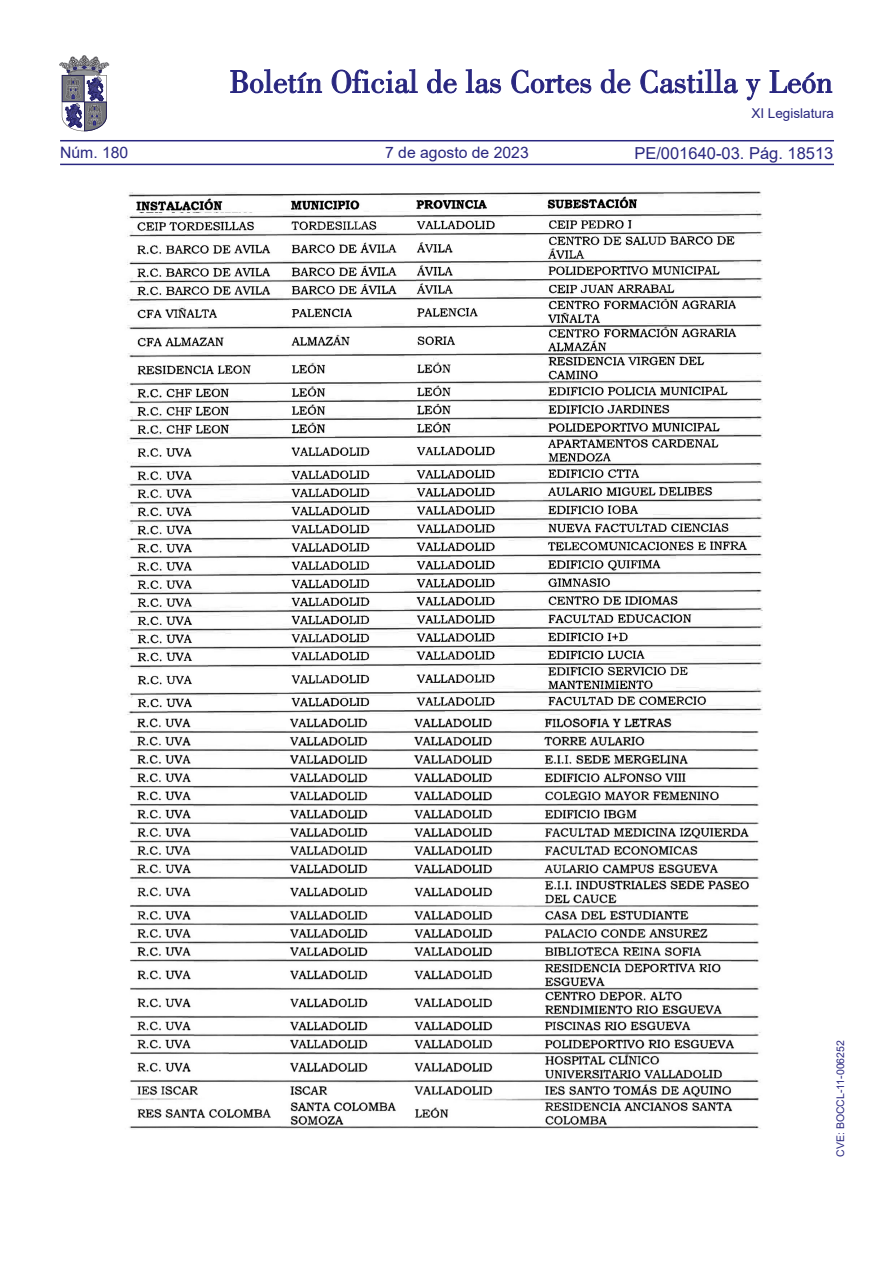
<style>
.page{position:relative;width:893px;height:1263px;background:#fff}
.page>*{position:absolute;margin:0;border:0;box-sizing:border-box;transform-origin:0 0}
.t1{font:16.5px "Arial";color:#292780}
.t2{font:15.75px "Arial";color:#292780}
.t3{font:13.5px "Arial";color:#292780}
.t4{font:10.5px "Arial";color:#292780}
</style>
<div class="page">
<hr style="left:60px;top:164px;width:774px;height:1px;background:#292780">
<hr style="left:60px;top:140px;width:774px;height:1px;background:#292780">
<svg style="left:230px;top:69px;width:92px;height:24px"></svg>
<svg style="left:332px;top:69px;width:86px;height:24px"></svg>
<svg style="left:427px;top:69px;width:30px;height:24px"></svg>
<svg style="left:466px;top:69px;width:35px;height:24px"></svg>
<svg style="left:511px;top:70px;width:80px;height:23px"></svg>
<svg style="left:601px;top:69px;width:29px;height:24px"></svg>
<svg style="left:640px;top:69px;width:98px;height:24px"></svg>
<svg style="left:746px;top:79px;width:14px;height:21px"></svg>
<svg style="left:770px;top:70px;width:62px;height:23px"></svg>
<svg style="left:60px;top:55px;width:49px;height:76px"></svg>
<img style="left:127px;top:191px;width:636px;height:524px">
<img style="left:129px;top:718px;width:632px;height:411px">
<p class="t2" style="left:60px;top:142px;width:70px">Núm. 180</p>
<p class="t2" style="left:385px;top:142px;width:145px">7 de agosto de 2023</p>
<p class="t3" style="left:751px;top:104px;width:84px">XI Legislatura</p>
<p class="t1" style="left:634px;top:141px;width:201px">PE/001640-03. Pág. 18513</p>
<p class="t4" style="left:833px;top:1157px;width:118px;rotate:-90deg">CVE: BOCCL-11-006252</p>
</div>
